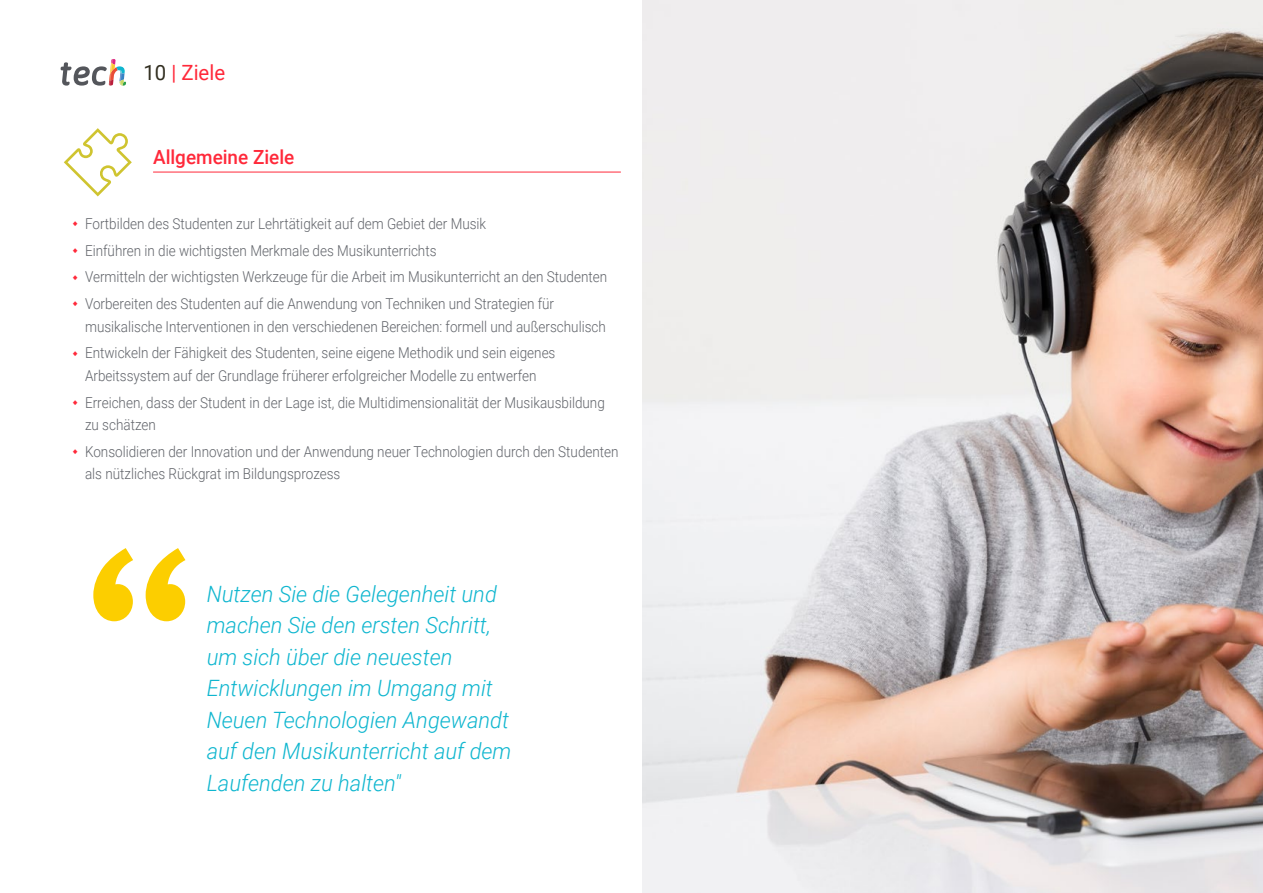
<style>
.page{position:relative;width:1263px;height:893px;background:#fff}
.page>*{position:absolute;margin:0;border:0;box-sizing:border-box;transform-origin:0 0}
.t1{font:italic 300 22.5px/31.5px "Roboto";color:#0fb6cf}
.t2{font:21px "Roboto";color:#ff293a}
.t3{font:500 19.5px "Roboto";color:#ff293a}
.t4{font:300 15px/26.7px "Roboto";color:#61646a;scale:.9 1}
.s1{color:#312e20}
</style>
<div class="page">
<hr style="left:153px;top:172px;width:468px;height:1px;background:#ff293a">
<svg style="left:64px;top:128px;width:68px;height:68px"></svg>
<img style="left:642px;top:0;width:621px;height:893px">
<svg style="left:93px;top:548px;width:92px;height:73px"></svg>
<svg style="left:61px;top:59px;width:65px;height:27px"></svg>
<h2 class="t2" style="left:144px;top:57px;width:83px"><span class="s1">10</span> | Ziele</h2>
<h3 class="t3" style="left:153px;top:143px;width:143px">Allgemeine Ziele</h3>
<p class="t4" style="left:85px;top:210px;width:582px">Fortbilden des Studenten zur Lehrtätigkeit auf dem Gebiet der Musik<br>Einführen in die wichtigsten Merkmale des Musikunterrichts<br>Vermitteln der wichtigsten Werkzeuge für die Arbeit im Musikunterricht an den Studenten Vorbereiten des Studenten auf die Anwendung von Techniken und Strategien für</p>
<p class="t4" style="left:85px;top:312px;width:580px">musikalische Interventionen in den verschiedenen Bereichen: formell und außerschulisch<br>Entwickeln der Fähigkeit des Studenten, seine eigene Methodik und sein eigenes</p>
<p class="t4" style="left:85px;top:362px;width:579px">Arbeitssystem auf der Grundlage früherer erfolgreicher Modelle zu entwerfen<br>Erreichen, dass der Student in der Lage ist, die Multidimensionalität der Musikausbildung</p>
<p class="t4" style="left:85px;top:411px;width:594px">zu schätzen<br>Konsolidieren der Innovation und der Anwendung neuer Technologien durch den Studenten</p>
<p class="t4" style="left:85px;top:460px;width:285px">als nützliches Rückgrat im Bildungsprozess</p>
<h1 class="t1" style="left:207px;top:577px;width:306px">Nutzen Sie die Gelegenheit und machen Sie den ersten Schritt, um sich über die neuesten<br>Entwicklungen im Umgang mit<br>Neuen Technologien Angewandt auf den Musikunterricht auf dem<br>Laufenden zu halten″</h1>
</div>
